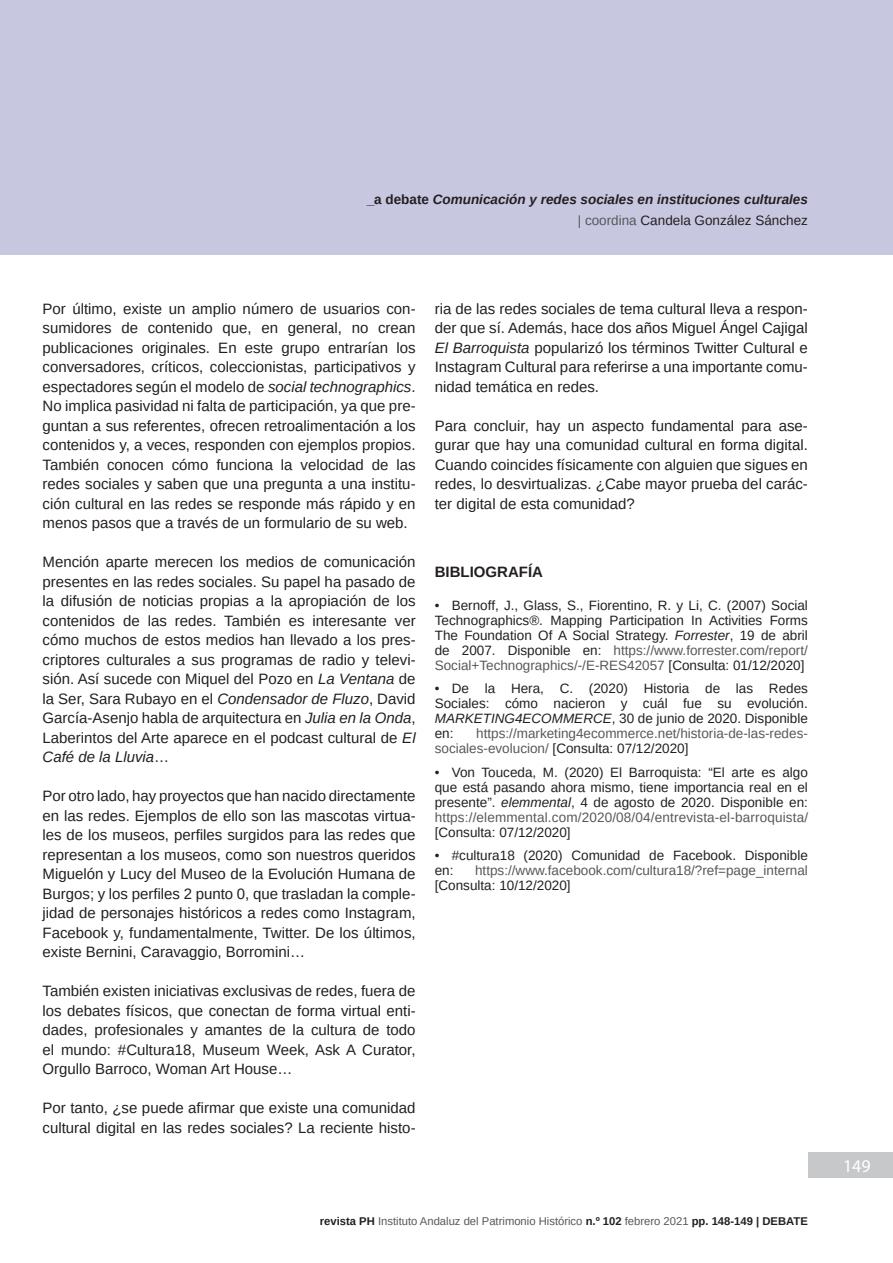
<style>
.page{position:relative;width:893px;height:1263px;background:#fff}
.page>*{position:absolute;margin:0;border:0;box-sizing:border-box;transform-origin:0 0}
.t1{font:18px "Myriad Pro";color:#fff}
.t2{font:15px/19.5px "Arimo";color:#231f20;text-align:justify}
.Preprint_bibliografí{font:700 15px "Arimo";color:#231f20}
.t3{font:13.5px/15px "Arimo";color:#231f20;text-align:justify}
.t4{font:13.5px/15px "Arimo";color:#57585a}
.t5{font:italic 700 13.5px/21px "Arimo";color:#231f20;text-align:right}
.t6{font:11.25px "Arimo";color:#57585a}
.s1{font-style:normal}
.s2{font-weight:400;font-style:normal;color:#57585a}
.s3{font-weight:400;font-style:normal}
.s4{font-style:italic}
.s5{color:#57585a}
.s6{color:#231f20}
.s7{font-weight:700;color:#231f20}
</style>
<div class="page">
<div style="left:0;top:0;width:893px;height:255px;background:#c7c7e0"></div>
<div style="left:808px;top:1152px;width:85px;height:26px;background:#c7c8ca"></div>
<p class="t5" style="left:367px;top:189px;width:443px"><span class="s1">_a debate</span> Comunicación y redes sociales en instituciones culturales <span class="s2">| coordina</span> <span class="s3">Candela González Sánchez</span></p>
<p class="t2" style="left:43px;top:299px;width:375px">Por último, existe un amplio número de usuarios con&shy;sumidores de contenido que, en general, no crean publicaciones originales. En este grupo entrarían los conversadores, críticos, coleccionistas, participativos y espectadores según el modelo de <span class="s4">social technographics</span>.<br>No implica pasividad ni falta de participación, ya que pre&shy;guntan a sus referentes, ofrecen retroalimentación a los contenidos y, a veces, responden con ejemplos propios.<br>También conocen cómo funciona la velocidad de las redes sociales y saben que una pregunta a una institu&shy;ción cultural en las redes se responde más rápido y en menos pasos que a través de un formulario de su web.</p>
<p class="t2" style="left:43px;top:552px;width:375px">Mención aparte merecen los medios de comunicación presentes en las redes sociales. Su papel ha pasado de la difusión de noticias propias a la apropiación de los contenidos de las redes. También es interesante ver cómo muchos de estos medios han llevado a los pres&shy;criptores culturales a sus programas de radio y televi&shy;sión. Así sucede con Miquel del Pozo en <span class="s4">La Ventana</span> de la Ser, Sara Rubayo en el <span class="s4">Condensador de Fluzo</span>, David García-Asenjo habla de arquitectura en <span class="s4">Julia en la Onda</span>, Laberintos del Arte aparece en el podcast cultural de <span class="s4">El Café de la Lluvia</span>…</p>
<p class="t2" style="left:43px;top:786px;width:375px">Por otro lado, hay proyectos que han nacido directamente en las redes. Ejemplos de ello son las mascotas virtua&shy;les de los museos, perfiles surgidos para las redes que representan a los museos, como son nuestros queridos Miguelón y Lucy del Museo de la Evolución Humana de Burgos; y los perfiles 2 punto 0, que trasladan la comple&shy;jidad de personajes históricos a redes como Instagram, Facebook y, fundamentalmente, Twitter. De los últimos, existe Bernini, Caravaggio, Borromini…</p>
<p class="t2" style="left:43px;top:981px;width:375px">También existen iniciativas exclusivas de redes, fuera de los debates físicos, que conectan de forma virtual enti&shy;dades, profesionales y amantes de la cultura de todo el mundo: #Cultura18, Museum Week, Ask A Curator, Orgullo Barroco, Woman Art House…</p>
<p class="t2" style="left:43px;top:1098px;width:375px">Por tanto, ¿se puede afirmar que existe una comunidad cultural digital en las redes sociales? La reciente histo-</p>
<p class="t2" style="left:435px;top:299px;width:375px">ria de las redes sociales de tema cultural lleva a respon&shy;der que sí. Además, hace dos años Miguel Ángel Cajigal <span class="s4">El Barroquista</span> popularizó los términos Twitter Cultural e Instagram Cultural para referirse a una importante comu&shy;nidad temática en redes.</p>
<p class="t2" style="left:435px;top:416px;width:375px">Para concluir, hay un aspecto fundamental para ase&shy;gurar que hay una comunidad cultural en forma digital.<br>Cuando coincides físicamente con alguien que sigues en redes, lo desvirtualizas. ¿Cabe mayor prueba del carác&shy;ter digital de esta comunidad?</p>
<p class="Preprint_bibliografí" style="left:435px;top:561px;width:110px">BIBLIOGRAFÍA</p>
<p class="t3" style="left:435px;top:597px;width:375px">• Bernoff, J., Glass, S., Fiorentino, R. y Li, C. (2007) Social Technographics®. Mapping Participation In Activities Forms The Foundation Of A Social Strategy. <span class="s4">Forrester</span>, 19 de abril de 2007. Disponible en: <span class="s5">https://www.forrester.com/report/ Social+Technographics/-/E-RES42057</span> [Consulta: 01/12/2020]</p>
<p class="t3" style="left:435px;top:681px;width:375px">• De la Hera, C. (2020) Historia de las Redes Sociales: cómo nacieron y cuál fue su evolución.<br><span class="s4">MARKETING4ECOMMERCE</span>, 30 de junio de 2020. Disponible en:</p>
<p class="t4" style="left:435px;top:726px;width:375px;text-indent:41px">https://marketing4ecommerce.net/historia-de-las-redes&shy;sociales-evolucion/ <span class="s6">[Consulta: 07/12/2020]</span></p>
<p class="t3" style="left:435px;top:764px;width:375px">• Von Touceda, M. (2020) El Barroquista: “El arte es algo que está pasando ahora mismo, tiene importancia real en el presente”. <span class="s4">elemmental</span>, 4 de agosto de 2020. Disponible en: <span class="s5">https://elemmental.com/2020/08/04/entrevista-el-barroquista/ </span>[Consulta: 07/12/2020]</p>
<p class="t3" style="left:435px;top:848px;width:375px">• #cultura18 (2020) Comunidad de Facebook. Disponible en:</p>
<p class="t4" style="left:435px;top:863px;width:375px;text-indent:40px">https://www.facebook.com/cultura18/?ref=page_internal <span class="s6">[Consulta: 10/12/2020]</span></p>
<p class="t6" style="left:320px;top:1213px;width:489px"><span class="s7">revista PH</span> Instituto Andaluz del Patrimonio Histórico <span class="s7">n.º 102</span> febrero 2021 <span class="s7">pp. 148-149 | DEBATE</span></p>
<p class="t1" style="left:843px;top:1155px;width:29px">149</p>
</div>
